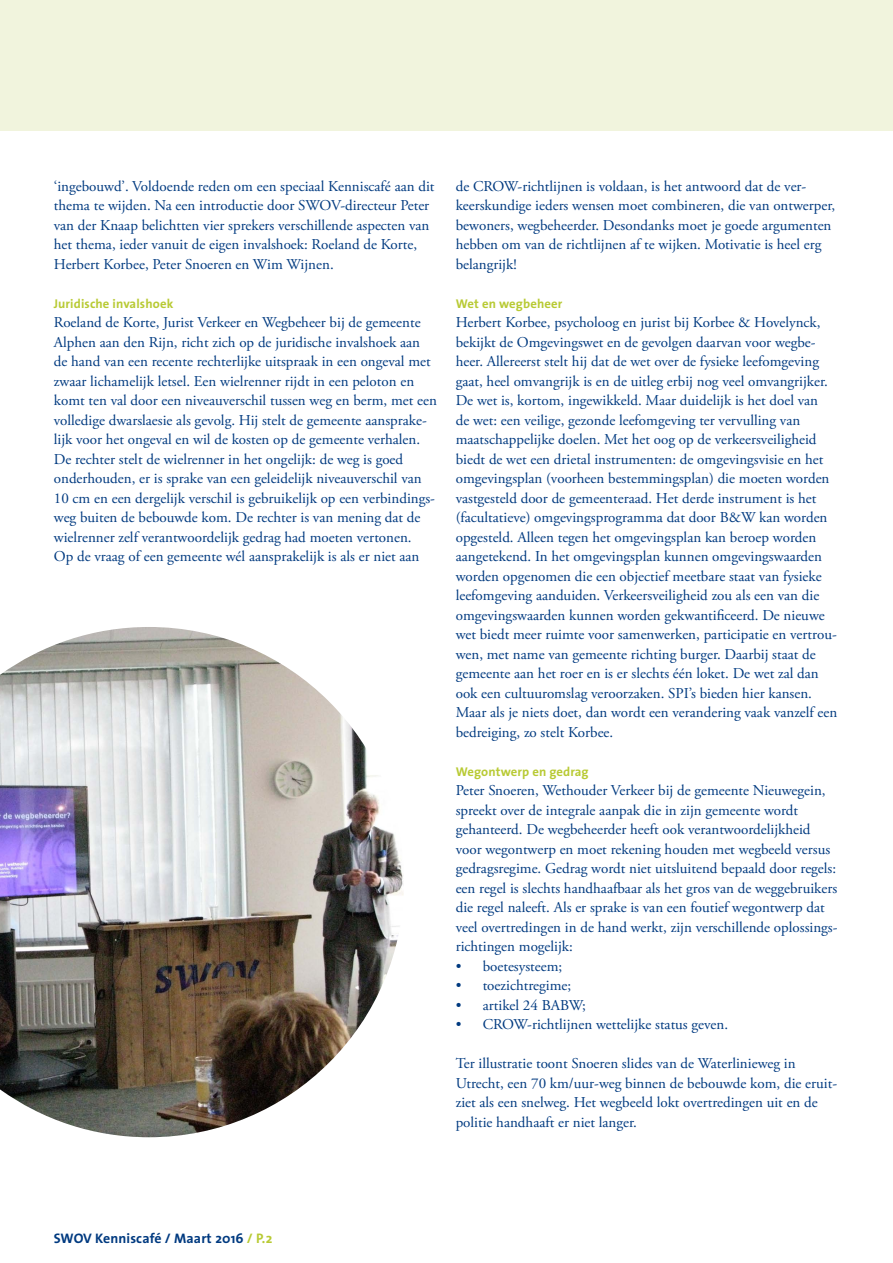
<style>
.page{position:relative;width:893px;height:1263px;background:#fff}
.page>*{position:absolute;margin:0;border:0;box-sizing:border-box;transform-origin:0 0}
.t1{font:15px/19.5px "Adobe Garamond Pro";color:#003a80}
.t2{font:700 13.8px "The Sans";letter-spacing:.01em;color:#003a80}
.t3{font:700 12.75px "The Sans";letter-spacing:.01em;color:#b8ca34}
.s1{color:#b8ca34}
</style>
<div class="page">
<div style="left:0;top:0;width:893px;height:131px;background:#f1f4dd"></div>
<img style="left:0;top:627px;width:404px;height:510px">
<p class="t1" style="left:54px;top:177px;width:382px">‘ingebouwd’. Voldoende reden om een speciaal Kenniscafé aan dit thema te wijden. Na een introductie door SWOV-directeur Peter van der Knaap belichtten vier sprekers verschillende aspecten van het thema, ieder vanuit de eigen invalshoek: Roeland de Korte, Herbert Korbee, Peter Snoeren en Wim Wijnen.</p>
<p class="t3" style="left:54px;top:293px;width:121px">Juridische invalshoek</p>
<p class="t1" style="left:54px;top:313px;width:385px">Roeland de Korte, Jurist Verkeer en Wegbeheer bij de gemeente Alphen aan den Rijn, richt zich op de juridische invalshoek aan de hand van een recente rechterlijke uitspraak in een ongeval met zwaar lichamelijk letsel. Een wielrenner rijdt in een peloton en komt ten val door een niveauverschil tussen weg en berm, met een volledige dwarslaesie als gevolg. Hij stelt de gemeente aansprake&shy;lijk voor het ongeval en wil de kosten op de gemeente verhalen.<br>De rechter stelt de wielrenner in het ongelijk: de weg is goed onderhouden, er is sprake van een geleidelijk niveauverschil van 10 cm en een dergelijk verschil is gebruikelijk op een verbindings&shy;weg buiten de bebouwde kom. De rechter is van mening dat de wielrenner zelf verantwoordelijk gedrag had moeten vertonen.<br>Op de vraag of een gemeente wél aansprakelijk is als er niet aan</p>
<p class="t1" style="left:456px;top:177px;width:381px">de CROW-richtlijnen is voldaan, is het antwoord dat de ver&shy;keerskundige ieders wensen moet combineren, die van ontwerper, bewoners, wegbeheerder. Desondanks moet je goede argumenten hebben om van de richtlijnen af te wijken. Motivatie is heel erg belangrijk!</p>
<p class="t3" style="left:456px;top:293px;width:108px">Wet en wegbeheer</p>
<p class="t1" style="left:456px;top:313px;width:383px">Herbert Korbee, psycholoog en jurist bij Korbee &amp; Hovelynck, bekijkt de Omgevingswet en de gevolgen daarvan voor wegbe&shy;heer. Allereerst stelt hij dat de wet over de fysieke leefomgeving gaat, heel omvangrijk is en de uitleg erbij nog veel omvangrijker.<br>De wet is, kortom, ingewikkeld. Maar duidelijk is het doel van<br>de wet: een veilige, gezonde leefomgeving ter vervulling van maatschappelijke doelen. Met het oog op de verkeersveiligheid biedt de wet een drietal instrumenten: de omgevingsvisie en het omgevingsplan (voorheen bestemmingsplan) die moeten worden vastgesteld door de gemeenteraad. Het derde instrument is het (facultatieve) omgevingsprogramma dat door B&amp;W kan worden opgesteld. Alleen tegen het omgevingsplan kan beroep worden aangetekend. In het omgevingsplan kunnen omgevingswaarden worden opgenomen die een objectief meetbare staat van fysieke leefomgeving aanduiden. Verkeersveiligheid zou als een van die omgevingswaarden kunnen worden gekwantificeerd. De nieuwe wet biedt meer ruimte voor samenwerken, participatie en vertrou&shy;wen, met name van gemeente richting burger. Daarbij staat de gemeente aan het roer en is er slechts één loket. De wet zal dan ook een cultuuromslag veroorzaken. SPI’s bieden hier kansen.<br>Maar als je niets doet, dan wordt een verandering vaak vanzelf een bedreiging, zo stelt Korbee.</p>
<p class="t3" style="left:456px;top:761px;width:134px">Wegontwerp en gedrag</p>
<p class="t1" style="left:456px;top:781px;width:383px">Peter Snoeren, Wethouder Verkeer bij de gemeente Nieuwegein, spreekt over de integrale aanpak die in zijn gemeente wordt gehanteerd. De wegbeheerder heeft ook verantwoordelijkheid voor wegontwerp en moet rekening houden met wegbeeld versus gedragsregime. Gedrag wordt niet uitsluitend bepaald door regels: een regel is slechts handhaafbaar als het gros van de weggebruikers die regel naleeft. Als er sprake is van een foutief wegontwerp dat veel overtredingen in de hand werkt, zijn verschillende oplossings&shy;richtingen mogelijk:</p>
<p class="t1" style="left:456px;top:957px;width:108px">• boetesysteem;</p>
<p class="t1" style="left:456px;top:976px;width:117px">• toezichtregime;</p>
<p class="t1" style="left:456px;top:996px;width:132px">• artikel 24 BABW;</p>
<p class="t1" style="left:456px;top:1015px;width:274px">• CROW-richtlijnen wettelijke status geven.</p>
<p class="t1" style="left:456px;top:1054px;width:383px">Ter illustratie toont Snoeren slides van de Waterlinieweg in Utrecht, een 70 km/uur-weg binnen de bebouwde kom, die eruit&shy;ziet als een snelweg. Het wegbeeld lokt overtredingen uit en de politie handhaaft er niet langer.</p>
<p class="t2" style="left:54px;top:1227px;width:220px">SWOV Kenniscafé / Maart 2016 <span class="s1">/ P.2</span></p>
</div>
